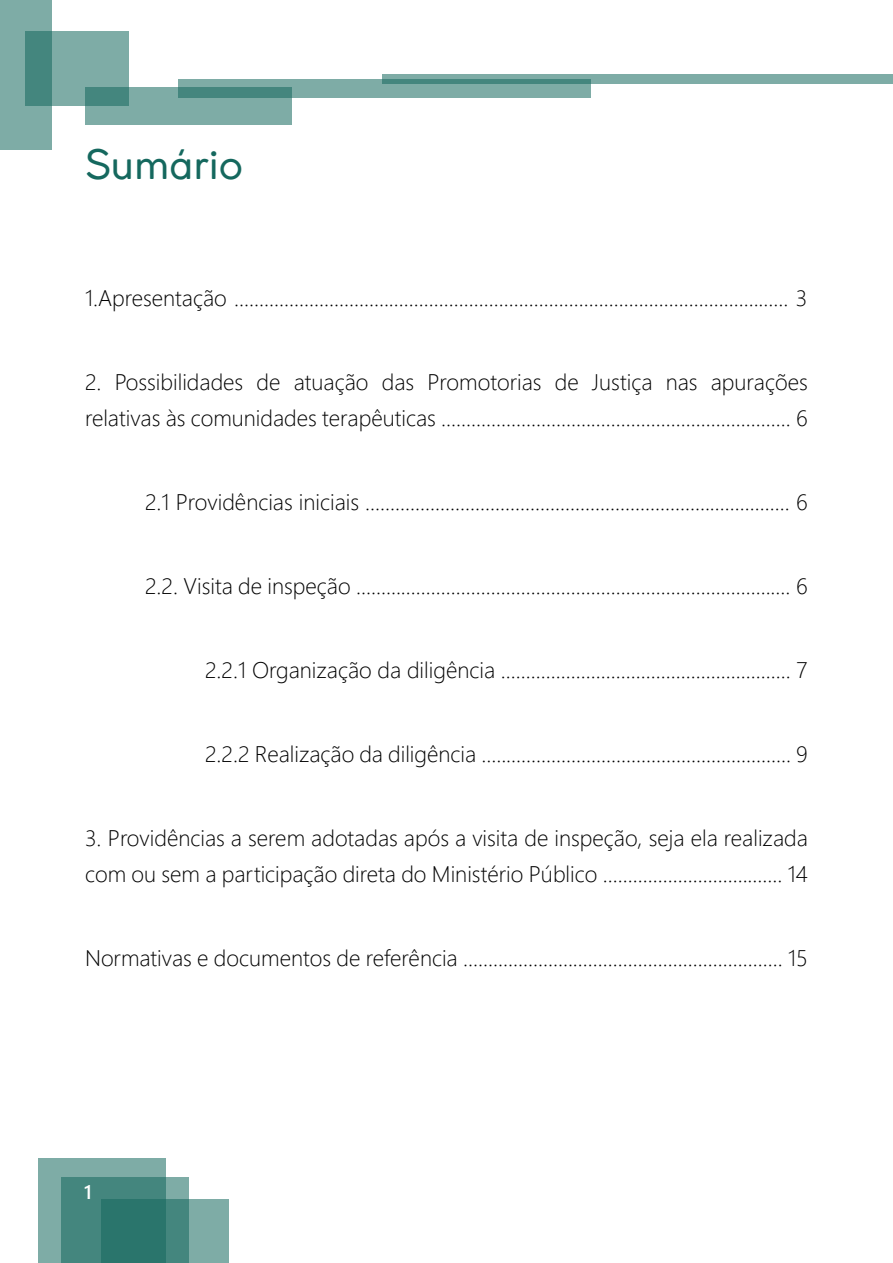
<style>
.page{position:relative;width:893px;height:1263px;background:#fff}
.page>*{position:absolute;margin:0;border:0;box-sizing:border-box;transform-origin:0 0}
.t1{font:40.5px "Coco Gothic";color:#15685e}
.t2{font:300 22.5px/36px "Segoe UI";color:#000}
.t3{font:600 19.5px "Segoe UI";color:#fff}
</style>
<div class="page">
<div style="left:38px;top:1159px;width:127px;height:104px;background:#7eaca6"></div>
<svg style="left:62px;top:1177px;width:127px;height:86px;background:#498981"></svg>
<svg style="left:102px;top:1199px;width:127px;height:64px;background:#498981"></svg>
<div style="left:0;top:0;width:52px;height:150px;background:#7eaca6"></div>
<svg style="left:26px;top:32px;width:103px;height:74px;background:#6da19a"></svg>
<svg style="left:85px;top:88px;width:207px;height:37px;background:#76a7a1"></svg>
<svg style="left:178px;top:79px;width:413px;height:19px;background:#73a49e"></svg>
<svg style="left:382px;top:74px;width:511px;height:10px;background:#72a49d"></svg>
<h1 class="t1" style="left:85px;top:133px;width:160px">Sumário</h1>
<p class="t2" style="left:85px;top:278px;width:724px">1.Apresentação ............................................................................................................... 3</p>
<p class="t2" style="left:85px;top:362px;width:724px">2. Possibilidades de atuação das Promotorias de Justiça nas apurações relativas às comunidades terapêuticas ...................................................................... 6</p>
<p class="t2" style="left:145px;top:482px;width:664px">2.1 Providências iniciais ..................................................................................... 6</p>
<p class="t2" style="left:145px;top:566px;width:664px">2.2. Visita de inspeção ....................................................................................... 6</p>
<p class="t2" style="left:205px;top:650px;width:604px">2.2.1 Organização da diligência .......................................................... 7</p>
<p class="t2" style="left:205px;top:734px;width:604px">2.2.2 Realização da diligência .............................................................. 9</p>
<p class="t2" style="left:85px;top:818px;width:724px">3. Providências a serem adotadas após a visita de inspeção, seja ela realizada com ou sem a participação direta do Ministério Público .................................... 14</p>
<p class="t2" style="left:85px;top:938px;width:724px">Normativas e documentos de referência ................................................................ 15</p>
<p class="t3" style="left:84px;top:1174px;width:9px">1</p>
</div>
